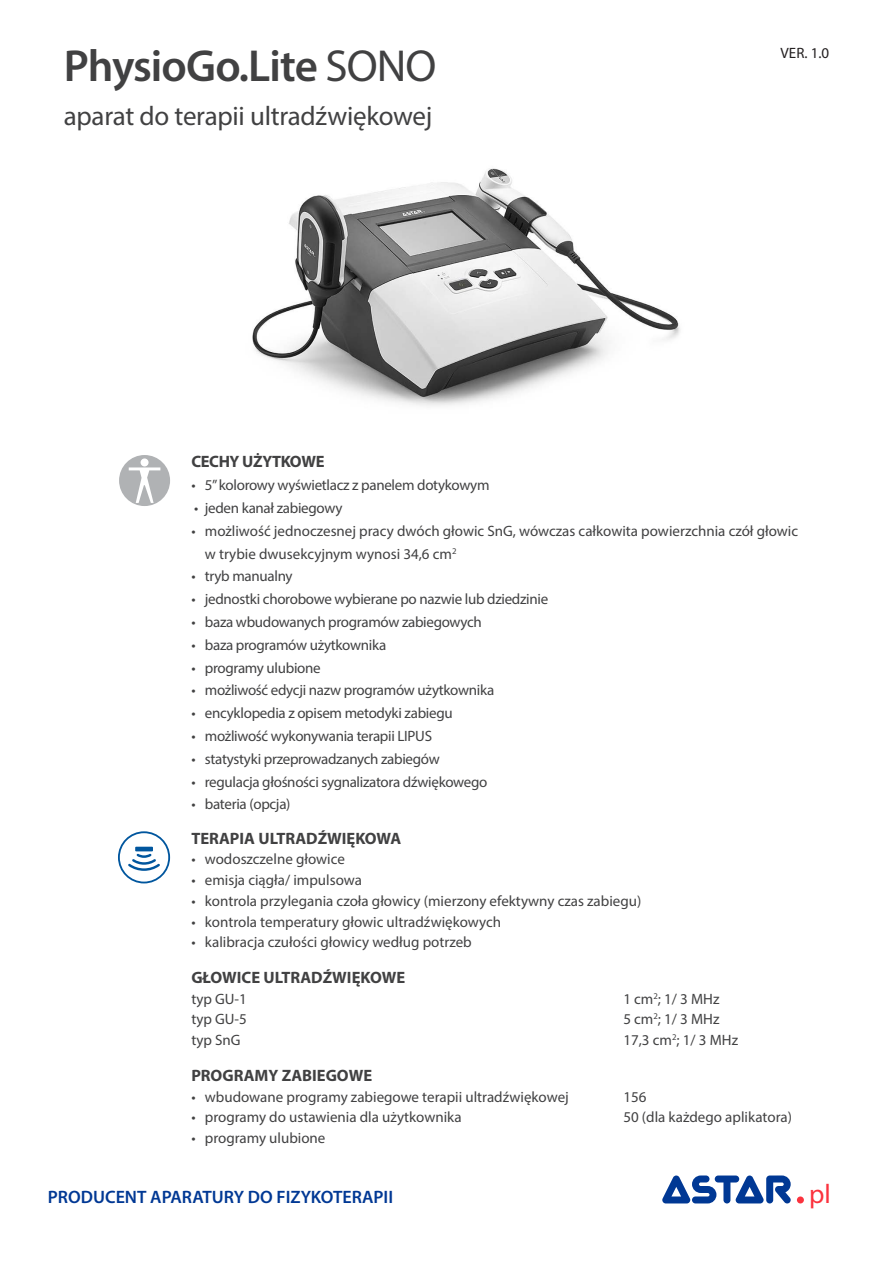
<style>
.page{position:relative;width:893px;height:1263px;background:#fff}
.page>*{position:absolute;margin:0;border:0;box-sizing:border-box;transform-origin:0 0}
.t1{font:600 45px "Myriad Pro";letter-spacing:-.02em;color:#414142}
.t2{font:27px "Myriad Pro";letter-spacing:-.01em;color:#414142}
.t3{font:27px "Myriad Pro";color:#fb333e}
.t4{font:600 18px "Myriad Pro";color:#003894}
.t5{font:700 16.5px "Myriad Pro";color:#414142}
.t6{font:700 16.5px "Myriad Pro";letter-spacing:-.02em;color:#414142}
.t7{font:15px/22.8px "Myriad Pro";letter-spacing:-.005em;color:#414142}
.t8{font:15px "Myriad Pro";color:#231f20}
.s1{font-weight:400}
</style>
<div class="page">
<img style="left:252px;top:168px;width:428px;height:238px">
<div style="left:119px;top:455px;width:51px;height:51px;background:#b0b2b4;border-radius:50%"></div>
<div style="left:141px;top:458px;width:8px;height:8px;background:#fff;border-radius:50%"></div>
<svg style="left:129px;top:467px;width:31px;height:36px"></svg>
<svg style="left:118px;top:831px;width:52px;height:52px"></svg>
<svg style="left:662px;top:1175px;width:129px;height:29px"></svg>
<div style="left:797px;top:1196px;width:7px;height:7px;background:#fb333e;border-radius:50%"></div>
<h1 class="t1" style="left:64px;top:37px;width:374px">PhysioGo.Lite <span class="s1">SONO</span></h1>
<h2 class="t2" style="left:64px;top:100px;width:370px">aparat do terapii ultradźwiękowej</h2>
<p class="t8" style="left:781px;top:44px;width:50px">VER. 1.0</p>
<p class="t6" style="left:191px;top:451px;width:135px">CECHY UŻYTKOWE</p>
<p class="t7" style="left:191px;top:473px;width:300px">• 5” kolorowy wyświetlacz z panelem dotykowym</p>
<p class="t7" style="left:194px;top:496px;width:150px">• jeden kanał zabiegowy</p>
<p class="t7" style="left:205px;top:519px;width:595px;text-indent:-14px">• możliwość jednoczesnej pracy dwóch głowic SnG, wówczas całkowita powierzchnia czół głowic w trybie dwusekcyjnym wynosi 34,6 cm<sup>2</sup></p>
<p class="t7" style="left:191px;top:565px;width:103px">• tryb manualny</p>
<p class="t7" style="left:191px;top:587px;width:358px">• jednostki chorobowe wybierane po nazwie lub dziedzinie</p>
<p class="t7" style="left:191px;top:610px;width:292px">• baza wbudowanych programów zabiegowych</p>
<p class="t7" style="left:191px;top:633px;width:196px">• baza programów użytkownika</p>
<p class="t7" style="left:191px;top:656px;width:131px">• programy ulubione</p>
<p class="t7" style="left:191px;top:679px;width:304px">• możliwość edycji nazw programów użytkownika</p>
<p class="t7" style="left:191px;top:701px;width:263px">• encyklopedia z opisem metodyki zabiegu</p>
<p class="t7" style="left:191px;top:724px;width:242px">• możliwość wykonywania terapii LIPUS</p>
<p class="t7" style="left:191px;top:747px;width:250px">• statystyki przeprowadzanych zabiegów</p>
<p class="t7" style="left:191px;top:770px;width:298px">• regulacja głośności sygnalizatora dźwiękowego</p>
<p class="t7" style="left:191px;top:793px;width:101px">• bateria (opcja)</p>
<p class="t5" style="left:191px;top:827px;width:211px">TERAPIA ULTRADŹWIĘKOWA</p>
<p class="t7" style="left:191px;top:848px;width:155px">• wodoszczelne głowice</p>
<p class="t7" style="left:191px;top:868px;width:172px">• emisja ciągła/ impulsowa</p>
<p class="t7" style="left:191px;top:889px;width:451px">• kontrola przylegania czoła głowicy (mierzony efektywny czas zabiegu)</p>
<p class="t7" style="left:191px;top:910px;width:311px">• kontrola temperatury głowic ultradźwiękowych</p>
<p class="t7" style="left:191px;top:931px;width:282px">• kalibracja czułości głowicy według potrzeb</p>
<p class="t5" style="left:191px;top:967px;width:215px">GŁOWICE ULTRADŹWIĘKOWE</p>
<p class="t7" style="left:191px;top:987px;width:57px">typ GU-1</p>
<p class="t7" style="left:623px;top:987px;width:98px">1 cm<sup>2</sup>; 1/ 3 MHz</p>
<p class="t7" style="left:191px;top:1008px;width:57px">typ GU-5</p>
<p class="t7" style="left:623px;top:1008px;width:98px">5 cm<sup>2</sup>; 1/ 3 MHz</p>
<p class="t7" style="left:191px;top:1028px;width:51px">typ SnG</p>
<p class="t7" style="left:623px;top:1028px;width:116px">17,3 cm<sup>2</sup>; 1/ 3 MHz</p>
<p class="t5" style="left:191px;top:1064px;width:182px">PROGRAMY ZABIEGOWE</p>
<p class="t7" style="left:191px;top:1085px;width:379px">• wbudowane programy zabiegowe terapii ultradźwiękowej</p>
<p class="t7" style="left:623px;top:1085px;width:25px">156</p>
<p class="t7" style="left:191px;top:1105px;width:272px">• programy do ustawienia dla użytkownika</p>
<p class="t7" style="left:623px;top:1105px;width:170px">50 (dla każdego aplikatora)</p>
<p class="t7" style="left:191px;top:1126px;width:136px">• programy ulubione</p>
<p class="t4" style="left:48px;top:1185px;width:347px">PRODUCENT APARATURY DO FIZYKOTERAPII</p>
<h2 class="t3" style="left:809px;top:1177px;width:23px">pl</h2>
</div>
